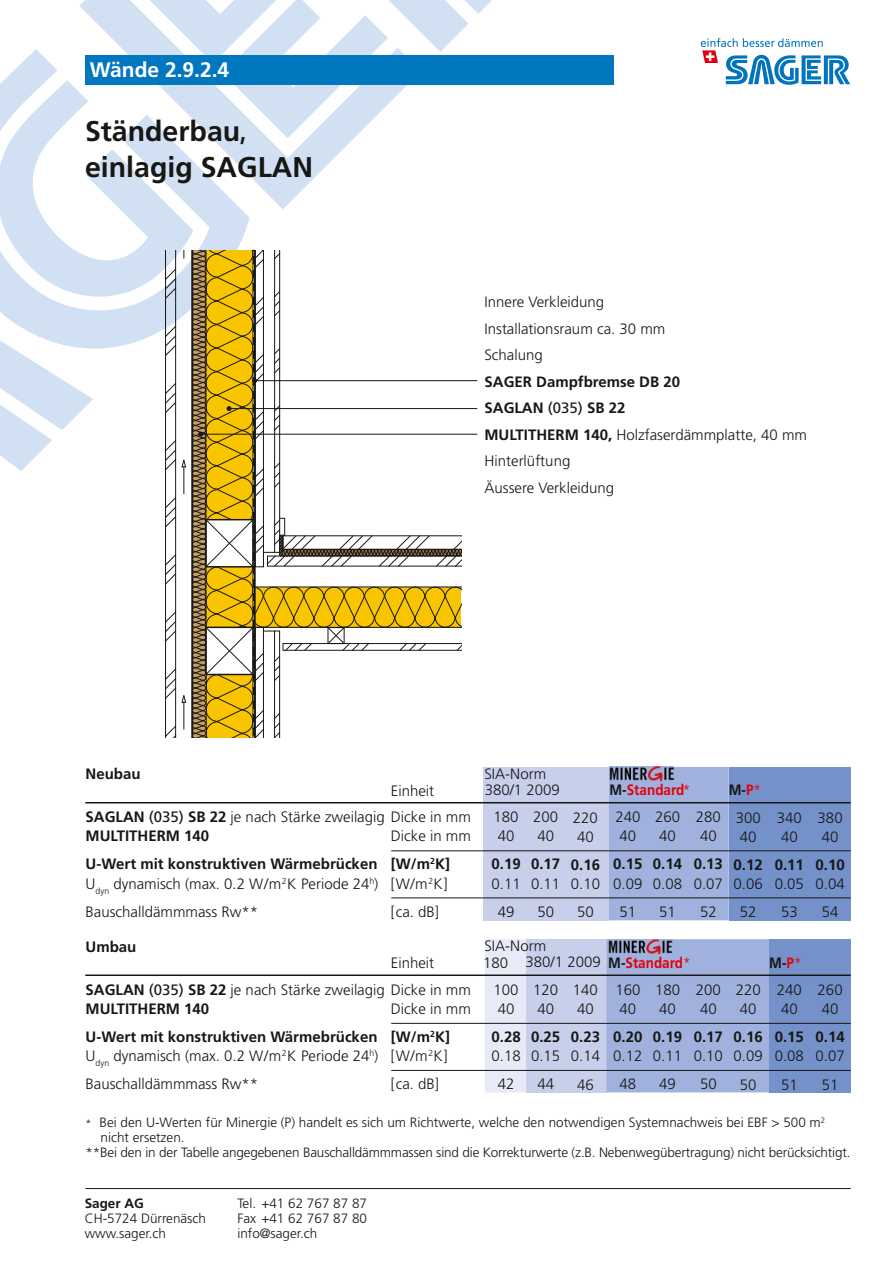
<style>
.page{position:relative;width:893px;height:1263px;background:#fff}
.page>*{position:absolute;margin:0;border:0;box-sizing:border-box;transform-origin:0 0}
.t1{font:700 28.5px/36px "Frutiger LT Std";color:#171715}
.t2{font:700 21px "Frutiger LT Std";color:#fff}
.t3{font:300 15px/28px "Frutiger LT Std";color:#171715}
.t4{font:700 15px/28px "Frutiger LT Std";color:#171715}
.t5{font:700 15px "Frutiger LT Std";color:#e3000a;scale:.9 1}
.t6{font:700 15px "Frutiger LT Std";color:#171715;scale:.9 1}
.t7{font:300 13.5px/15px "Frutiger LT Std";color:#171715}
.t8{font:700 13.5px "Frutiger LT Std";color:#171715}
.s1{font-weight:700}
.s2{font-weight:400}
.s3{font-weight:300}
.s4{color:#171715}
.s5{color:#e3000a}
.s6{font-weight:300;color:#e3000a}
.s7{font-weight:700;color:#e3000a}
.s8{font-size:10.8px}
</style>
<div class="page">
<hr style="left:85px;top:1188px;width:766px;height:1px;background:#171715">
<div style="left:608px;top:767px;width:121px;height:153px;background:#9fb1dc"></div>
<div style="left:483px;top:767px;width:125px;height:153px;background:#c7cfeb"></div>
<div style="left:729px;top:767px;width:121px;height:153px;background:#7491ca"></div>
<div style="left:607px;top:939px;width:162px;height:153px;background:#9fb1dc"></div>
<div style="left:526px;top:939px;width:81px;height:153px;background:#c7cfeb"></div>
<div style="left:485px;top:939px;width:41px;height:153px;background:#e8ebf7"></div>
<div style="left:769px;top:939px;width:81px;height:153px;background:#7491ca"></div>
<hr style="left:85px;top:974px;width:766px;height:2px;background:#171715">
<hr style="left:391px;top:1023px;width:460px;height:1px;background:#171715">
<hr style="left:391px;top:1070px;width:460px;height:1px;background:#171715">
<img style="left:608px;top:939px;width:65px;height:15px">
<hr style="left:85px;top:802px;width:766px;height:1px;background:#171715">
<hr style="left:391px;top:850px;width:460px;height:1px;background:#171715">
<hr style="left:391px;top:898px;width:460px;height:1px;background:#171715">
<img style="left:610px;top:767px;width:64px;height:15px">
<svg style="left:0;top:0;width:492px;height:738px"></svg>
<div style="left:85px;top:55px;width:529px;height:30px;background:#0077bf"></div>
<svg style="left:701px;top:38px;width:149px;height:47px"></svg>
<h2 class="t2" style="left:90px;top:58px;width:141px">Wände 2.9.2.4</h2>
<h1 class="t1" style="left:85px;top:113px;width:230px">Ständerbau, einlagig SAGLAN</h1>
<p class="t3" style="left:484px;top:289px;width:182px;line-height:26.4px">Innere Verkleidung<br>Installationsraum ca. 30 mm<br>Schalung</p>
<p class="t3" style="left:484px;top:369px;width:324px;line-height:26.4px"><span class="s1">SAGER Dampfbremse DB 20<br>SAGLAN</span> <span class="s2">(035)</span> <span class="s1">SB 22<br>MULTITHERM 140,</span> Holzfaserdämmplatte, 40 mm<br>Hinterlüftung<br>Äussere Verkleidung</p>
<p class="t4" style="left:86px;top:760px;width:57px">Neubau</p>
<p class="t3" style="left:86px;top:777px;width:387px;line-height:26.5px;text-indent:305px">Einheit<br><span class="s1">SAGLAN</span> <span class="s2">(035)</span> <span class="s1">SB 22</span> je nach Stärke zweilagig Dicke in mm</p>
<p class="t4" style="left:86px;top:822px;width:125px">MULTITHERM 140</p>
<p class="t4" style="left:86px;top:822px;width:387px;text-indent:305px"><span class="s3">Dicke in mm<br></span>U-Wert mit konstruktiven Wärmebrücken [W/m<sup>2</sup>K]</p>
<p class="t3" style="left:86px;top:869px;width:363px">U<sub>dyn</sub> dynamisch (max. 0.2 W/m<sup>2</sup>K Periode 24<sup>h</sup>) [W/m<sup>2</sup>K]<br>Bauschalldämmmass Rw**</p>
<p class="t3" style="left:391px;top:898px;width:50px">[ca. dB]</p>
<p class="t4" style="left:86px;top:932px;width:52px">Umbau</p>
<p class="t3" style="left:86px;top:950px;width:387px;line-height:26.5px;text-indent:305px">Einheit<br><span class="s1">SAGLAN</span> <span class="s2">(035)</span> <span class="s1">SB 22</span> je nach Stärke zweilagig Dicke in mm</p>
<p class="t4" style="left:86px;top:995px;width:125px">MULTITHERM 140</p>
<p class="t4" style="left:86px;top:995px;width:387px;text-indent:305px"><span class="s3">Dicke in mm<br></span>U-Wert mit konstruktiven Wärmebrücken [W/m<sup>2</sup>K]</p>
<p class="t3" style="left:86px;top:1042px;width:363px">U<sub>dyn</sub> dynamisch (max. 0.2 W/m<sup>2</sup>K Periode 24<sup>h</sup>) [W/m<sup>2</sup>K]<br>Bauschalldämmmass Rw**</p>
<p class="t3" style="left:391px;top:1070px;width:50px">[ca. dB]</p>
<p class="t3" style="left:484px;top:760px;width:63px">SIA-Norm</p>
<p class="t3" style="left:485px;top:776px;width:77px">380/1 2009</p>
<p class="t5" style="left:610px;top:781px;width:91px"><span class="s4">M-</span>Standard<span class="s3">*</span></p>
<p class="t6" style="left:729px;top:780px;width:37px">M-<span class="s5">P</span><span class="s6">*</span></p>
<p class="t3" style="left:494px;top:808px;width:27px;line-height:19px">180<br>40</p>
<p class="t4" style="left:491px;top:850px;width:31px">0.19</p>
<p class="t3" style="left:491px;top:869px;width:31px;text-align:center">0.11<br>49</p>
<p class="t3" style="left:533px;top:808px;width:27px;line-height:19px">200<br>40</p>
<p class="t4" style="left:531px;top:850px;width:31px">0.17</p>
<p class="t3" style="left:531px;top:869px;width:31px;text-align:center">0.11<br>50</p>
<p class="t3" style="left:484px;top:932px;width:63px">SIA-Norm</p>
<p class="t3" style="left:573px;top:808px;width:27px;line-height:19px">220<br>40</p>
<p class="t4" style="left:571px;top:851px;width:31px">0.16</p>
<p class="t3" style="left:571px;top:870px;width:31px;text-align:center">0.10<br>50</p>
<p class="t3" style="left:615px;top:808px;width:27px;line-height:19px">240<br>40</p>
<p class="t4" style="left:613px;top:850px;width:31px">0.15</p>
<p class="t3" style="left:613px;top:869px;width:31px;text-align:center">0.09<br>51</p>
<p class="t3" style="left:655px;top:808px;width:27px;line-height:19px">260<br>40</p>
<p class="t4" style="left:653px;top:850px;width:31px">0.14</p>
<p class="t3" style="left:653px;top:869px;width:31px;text-align:center">0.08<br>51</p>
<p class="t3" style="left:696px;top:808px;width:27px;line-height:19px">280<br>40</p>
<p class="t4" style="left:694px;top:850px;width:31px">0.13</p>
<p class="t3" style="left:694px;top:869px;width:31px;text-align:center">0.07<br>52</p>
<p class="t3" style="left:736px;top:808px;width:27px;line-height:19px">300<br>40</p>
<p class="t4" style="left:734px;top:851px;width:31px">0.12</p>
<p class="t3" style="left:734px;top:870px;width:31px;text-align:center">0.06<br>52</p>
<p class="t3" style="left:777px;top:808px;width:27px;line-height:19px">340<br>40</p>
<p class="t4" style="left:775px;top:851px;width:31px">0.11</p>
<p class="t3" style="left:775px;top:870px;width:31px;text-align:center">0.05<br>53</p>
<p class="t3" style="left:483px;top:948px;width:209px">180 380/1 2009 <span class="s1">M-</span><span class="s7">Standard</span><span class="s5">*</span></p>
<p class="t6" style="left:769px;top:954px;width:37px">M-<span class="s5">P</span><span class="s6">*</span></p>
<p class="t3" style="left:494px;top:980px;width:27px;line-height:19px">100<br>40</p>
<p class="t4" style="left:491px;top:1023px;width:31px">0.28</p>
<p class="t3" style="left:491px;top:1042px;width:31px;text-align:center">0.18<br>42</p>
<p class="t3" style="left:533px;top:980px;width:27px;line-height:19px">120<br>40</p>
<p class="t4" style="left:531px;top:1023px;width:31px">0.25</p>
<p class="t3" style="left:531px;top:1042px;width:31px;text-align:center">0.15<br>44</p>
<p class="t3" style="left:573px;top:980px;width:27px;line-height:19px">140<br>40</p>
<p class="t4" style="left:571px;top:1023px;width:31px">0.23</p>
<p class="t3" style="left:571px;top:1042px;width:31px;text-align:center">0.14<br>46</p>
<p class="t3" style="left:615px;top:980px;width:27px;line-height:19px">160<br>40</p>
<p class="t4" style="left:613px;top:1023px;width:31px">0.20</p>
<p class="t3" style="left:613px;top:1042px;width:31px;text-align:center">0.12<br>48</p>
<p class="t3" style="left:655px;top:980px;width:27px;line-height:19px">180<br>40</p>
<p class="t4" style="left:653px;top:1023px;width:31px">0.19</p>
<p class="t3" style="left:653px;top:1042px;width:31px;text-align:center">0.11<br>49</p>
<p class="t3" style="left:696px;top:980px;width:27px;line-height:19px">200<br>40</p>
<p class="t4" style="left:694px;top:1023px;width:31px">0.17</p>
<p class="t3" style="left:694px;top:1042px;width:31px;text-align:center">0.10<br>50</p>
<p class="t3" style="left:736px;top:980px;width:27px;line-height:19px">220<br>40</p>
<p class="t4" style="left:734px;top:1023px;width:31px">0.16</p>
<p class="t3" style="left:734px;top:1042px;width:31px;text-align:center">0.09<br>50</p>
<p class="t3" style="left:777px;top:980px;width:27px;line-height:19px">240<br>40</p>
<p class="t4" style="left:775px;top:1023px;width:31px">0.15</p>
<p class="t3" style="left:775px;top:1042px;width:31px;text-align:center">0.08<br>51</p>
<p class="t3" style="left:818px;top:808px;width:27px;line-height:19px">380<br>40</p>
<p class="t4" style="left:815px;top:851px;width:31px">0.10</p>
<p class="t3" style="left:815px;top:870px;width:31px;text-align:center">0.04<br>54</p>
<p class="t3" style="left:818px;top:980px;width:27px;line-height:19px">260<br>40</p>
<p class="t4" style="left:815px;top:1023px;width:31px">0.14</p>
<p class="t3" style="left:815px;top:1042px;width:31px;text-align:center">0.07<br>51</p>
<p class="t7" style="left:86px;top:1115px;width:741px"><span class="s8">*</span> Bei den U-Werten für Minergie (P) handelt es sich um Richtwerte, welche den notwendigen Systemnachweis bei EBF &gt; 500 m<sup>2</sup></p>
<p class="t7" style="left:101px;top:1130px;width:85px">nicht ersetzen.</p>
<p class="t7" style="left:86px;top:1145px;width:766px">**Bei den in der Tabelle angegebenen Bauschalldämmmassen sind die Korrekturwerte (z.B. Nebenwegübertragung) nicht berücksichtigt.</p>
<p class="t8" style="left:85px;top:1195px;width:61px">Sager AG</p>
<p class="t7" style="left:85px;top:1210px;width:123px">CH-5724 Dürrenäsch www.sager.ch</p>
<p class="t7" style="left:237px;top:1195px;width:131px;text-align:justify">Tel. +41 62 767 87 87<br>Fax +41 62 767 87 80 info@sager.ch</p>
</div>
